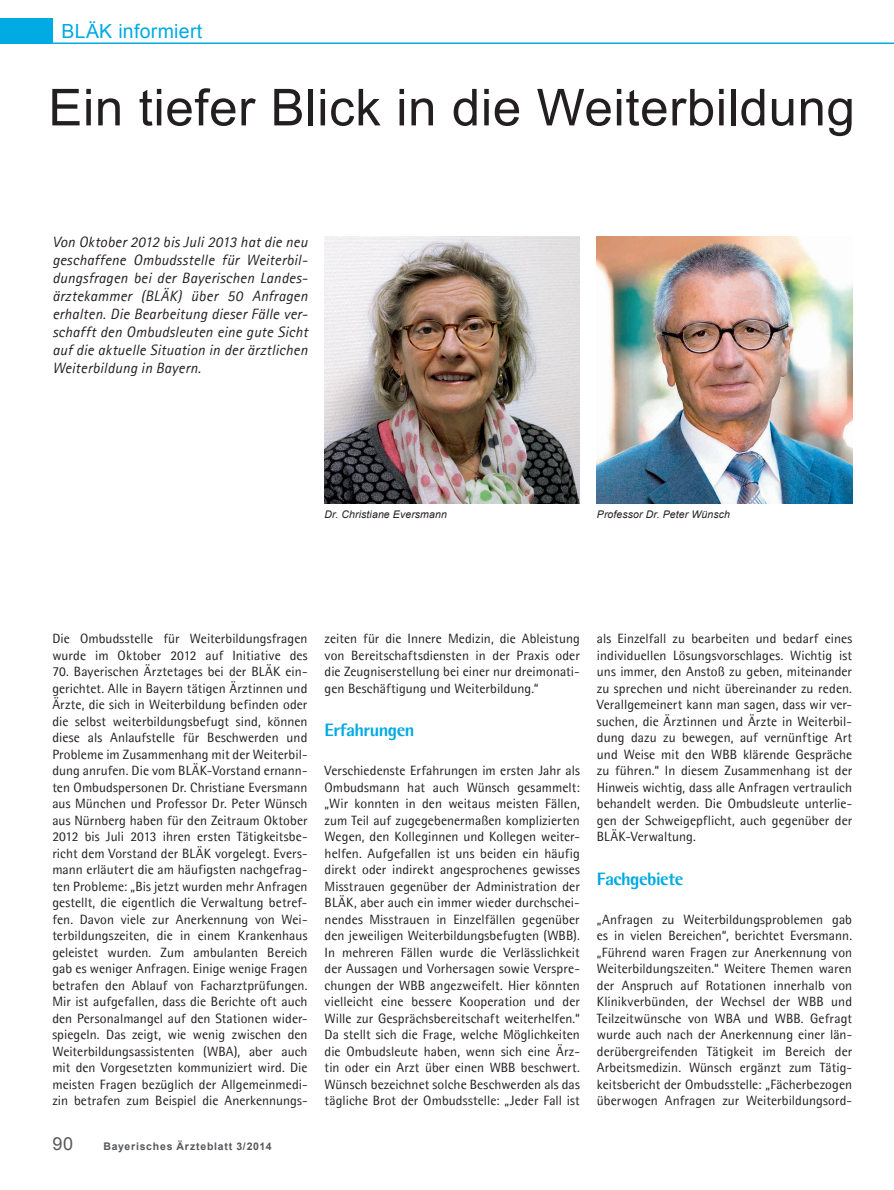
<style>
.page{position:relative;width:894px;height:1190px;background:#fff}
.page>*{position:absolute;margin:0;border:0;box-sizing:border-box;transform-origin:0 0}
.t1{font:51px "Arial";letter-spacing:.01em;color:#231f20}
.t2{font:19.5px "Arial";letter-spacing:.015em;color:#00aae2}
.t3{font:800 18px "Agfa Rotis Semisans";letter-spacing:-.03em;color:#00aae2}
.t4{font:18px "Arial";color:#57585a}
.t5{font:italic 15px/18px "Agfa Rotis Sans Serif";letter-spacing:.015em;color:#231f20;text-align:justify}
.t6{font:13.5px/16.5px "Agfa Rotis Semisans";letter-spacing:.005em;color:#231f20;text-align:justify}
.t7{font:italic 10.5px "Arial";letter-spacing:.01em;color:#231f20}
.t8{font:700 10.5px "Arial";letter-spacing:.07em;color:#57585a}
</style>
<div class="page">
<div style="left:0;top:19px;width:53px;height:25px;background:#00aae2"></div>
<hr style="left:26px;top:43px;width:867px;height:1px;background:#00aae2">
<img style="left:324px;top:237px;width:256px;height:266px">
<img style="left:597px;top:237px;width:255px;height:266px">
<h2 class="t2" style="left:62px;top:18px;width:142px">BLÄK informiert</h2>
<h1 class="t1" style="left:48px;top:72px;width:808px">Ein tiefer Blick in die Weiterbildung</h1>
<p class="t5" style="left:52px;top:233px;width:257px">Von Oktober 2012 bis Juli 2013 hat die neu geschaffene Ombudsstelle für Weiterbil&shy;dungsfragen bei der Bayerischen Landes&shy;ärztekammer (BLÄK) über 50 Anfragen erhalten. Die Bearbeitung dieser Fälle ver&shy;schafft den Ombudsleuten eine gute Sicht auf die aktuelle Situation in der ärztlichen Weiterbildung in Bayern.</p>
<p class="t7" style="left:324px;top:508px;width:124px">Dr. Christiane Eversmann</p>
<p class="t7" style="left:597px;top:508px;width:134px">Professor Dr. Peter Wünsch</p>
<p class="t6" style="left:52px;top:630px;width:257px">Die Ombudsstelle für Weiterbildungsfragen wurde im Oktober 2012 auf Initiative des</p>
<p class="t6" style="left:52px;top:663px;width:257px">70. Bayerischen Ärztetages bei der BLÄK ein&shy;gerichtet. Alle in Bayern tätigen Ärztinnen und Ärzte, die sich in Weiterbildung befinden oder die selbst weiterbildungsbefugt sind, können diese als Anlaufstelle für Beschwerden und Probleme im Zusammenhang mit der Weiterbil&shy;dung anrufen. Die vom BLÄK-Vorstand ernann&shy;ten Ombudspersonen Dr. Christiane Eversmann aus München und Professor Dr. Peter Wünsch aus Nürnberg haben für den Zeitraum Oktober 2012 bis Juli 2013 ihren ersten Tätigkeitsbe&shy;richt dem Vorstand der BLÄK vorgelegt. Evers&shy;mann erläutert die am häufigsten nachgefrag&shy;ten Probleme: „Bis jetzt wurden mehr Anfragen gestellt, die eigentlich die Verwaltung betref&shy;fen. Davon viele zur Anerkennung von Wei&shy;terbildungszeiten, die in einem Krankenhaus geleistet wurden. Zum ambulanten Bereich gab es weniger Anfragen. Einige wenige Fragen betrafen den Ablauf von Facharztprüfungen.<br>Mir ist aufgefallen, dass die Berichte oft auch den Personalmangel auf den Stationen wider&shy;spiegeln. Das zeigt, wie wenig zwischen den Weiterbildungsassistenten (WBA), aber auch mit den Vorgesetzten kommuniziert wird. Die meisten Fragen bezüglich der Allgemeinmedi&shy;zin betrafen zum Beispiel die Anerkennungs-</p>
<h3 class="t4" style="left:52px;top:1131px;width:22px">90</h3>
<p class="t8" style="left:103px;top:1139px;width:170px">Bayerisches Ärzteblatt 3/2014</p>
<p class="t6" style="left:324px;top:630px;width:257px">zeiten für die Innere Medizin, die Ableistung von Bereitschaftsdiensten in der Praxis oder die Zeugniserstellung bei einer nur dreimonati&shy;gen Beschäftigung und Weiterbildung.“</p>
<h3 class="t3" style="left:324px;top:719px;width:91px">Erfahrungen</h3>
<p class="t6" style="left:324px;top:762px;width:257px">Verschiedenste Erfahrungen im ersten Jahr als Ombudsmann hat auch Wünsch gesammelt: „Wir konnten in den weitaus meisten Fällen, zum Teil auf zugegebenermaßen komplizierten Wegen, den Kolleginnen und Kollegen weiter&shy;helfen. Aufgefallen ist uns beiden ein häufig direkt oder indirekt angesprochenes gewisses Misstrauen gegenüber der Administration der BLÄK, aber auch ein immer wieder durchschei&shy;nendes Misstrauen in Einzelfällen gegenüber den jeweiligen Weiterbildungsbefugten (WBB).<br>In mehreren Fällen wurde die Verlässlichkeit der Aussagen und Vorhersagen sowie Verspre&shy;chungen der WBB angezweifelt. Hier könnten vielleicht eine bessere Kooperation und der Wille zur Gesprächsbereitschaft weiterhelfen.“ Da stellt sich die Frage, welche Möglichkeiten die Ombudsleute haben, wenn sich eine Ärz&shy;tin oder ein Arzt über einen WBB beschwert.<br>Wünsch bezeichnet solche Beschwerden als das tägliche Brot der Ombudsstelle: „Jeder Fall ist</p>
<p class="t6" style="left:597px;top:630px;width:257px">als Einzelfall zu bearbeiten und bedarf eines individuellen Lösungsvorschlages. Wichtig ist uns immer, den Anstoß zu geben, miteinander zu sprechen und nicht übereinander zu reden.<br>Verallgemeinert kann man sagen, dass wir ver&shy;suchen, die Ärztinnen und Ärzte in Weiterbil&shy;dung dazu zu bewegen, auf vernünftige Art und Weise mit den WBB klärende Gespräche zu führen.“ In diesem Zusammenhang ist der Hinweis wichtig, dass alle Anfragen vertraulich behandelt werden. Die Ombudsleute unterlie&shy;gen der Schweigepflicht, auch gegenüber der BLÄK-Verwaltung.</p>
<h3 class="t3" style="left:597px;top:867px;width:88px">Fachgebiete</h3>
<p class="t6" style="left:597px;top:911px;width:257px">„Anfragen zu Weiterbildungsproblemen gab es in vielen Bereichen“, berichtet Eversmann. „Führend waren Fragen zur Anerkennung von Weiterbildungszeiten.“ Weitere Themen waren der Anspruch auf Rotationen innerhalb von Klinikverbünden, der Wechsel der WBB und Teilzeitwünsche von WBA und WBB. Gefragt wurde auch nach der Anerkennung einer län&shy;derübergreifenden Tätigkeit im Bereich der Arbeitsmedizin. Wünsch ergänzt zum Tätig&shy;keitsbericht der Ombudsstelle: „Fächerbezogen überwogen Anfragen zur Weiterbildungsord-</p>
</div>
